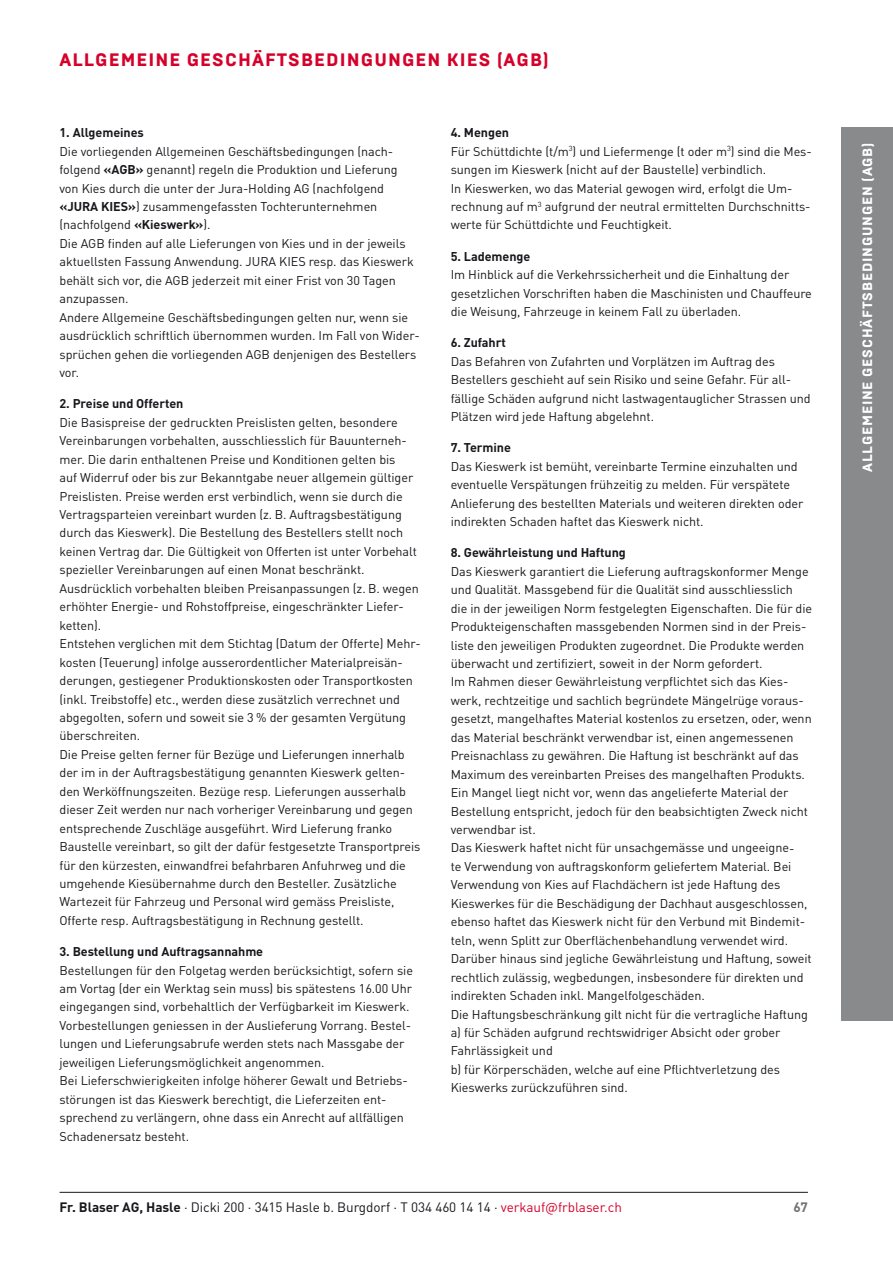
<style>
.page{position:relative;width:893px;height:1263px;background:#fff}
.page>*{position:absolute;margin:0;border:0;box-sizing:border-box;transform-origin:0 0}
.t1{font:800 18px "Brutal Type";letter-spacing:.06em;color:#d6002b}
.t2{font:13.5px "DIN Pro";letter-spacing:-.005em;color:#1a171c}
.t3{font:800 13.5px "Brutal Type";letter-spacing:.06em;color:#fff}
.t4{font:700 13.5px "DIN Pro";color:#707173}
.t5{font:12.6px/18.5px "DIN Pro";letter-spacing:-.005em;color:#1a171c}
.t6{font:700 12.6px "DIN Pro";letter-spacing:-.005em;color:#1a171c}
.s1{font-weight:700}
.s2{color:#d6002b}
</style>
<div class="page">
<hr style="left:60px;top:1192px;width:748px;height:1px;background:#1a171c">
<div style="left:842px;top:128px;width:51px;height:892px;background:#888a8c"></div>
<h1 class="t1" style="left:60px;top:48px;width:491px">ALLGEMEINE GESCHÄFTSBEDINGUNGEN KIES (AGB)</h1>
<p class="t6" style="left:60px;top:122px;width:86px">1. Allgemeines</p>
<p class="t5" style="left:60px;top:141px;width:362px">Die vorliegenden Allgemeinen Geschäftsbedingungen (nach&shy;folgend <span class="s1">«AGB»</span> genannt) regeln die Produktion und Lieferung von Kies durch die unter der Jura-Holding AG (nachfolgend <span class="s1">«JURA KIES»</span>) zusammengefassten Tochterunternehmen (nachfolgend <span class="s1">«Kieswerk»</span>).<br>Die AGB finden auf alle Lieferungen von Kies und in der jeweils aktuellsten Fassung Anwendung. JURA KIES resp. das Kieswerk behält sich vor, die AGB jederzeit mit einer Frist von 30 Tagen anzupassen.<br>Andere Allgemeine Geschäftsbedingungen gelten nur, wenn sie ausdrücklich schriftlich übernommen wurden. Im Fall von Wider&shy;sprüchen gehen die vorliegenden AGB denjenigen des Bestellers vor.</p>
<p class="t6" style="left:60px;top:393px;width:125px">2. Preise und Offerten</p>
<p class="t5" style="left:60px;top:412px;width:363px">Die Basispreise der gedruckten Preislisten gelten, besondere Vereinbarungen vorbehalten, ausschliesslich für Bauunterneh&shy;mer. Die darin enthaltenen Preise und Konditionen gelten bis<br>auf Widerruf oder bis zur Bekanntgabe neuer allgemein gültiger Preislisten. Preise werden erst verbindlich, wenn sie durch die Vertragsparteien vereinbart wurden (z. B. Auftragsbestätigung durch das Kieswerk). Die Bestellung des Bestellers stellt noch keinen Vertrag dar. Die Gültigkeit von Offerten ist unter Vorbehalt spezieller Vereinbarungen auf einen Monat beschränkt.<br>Ausdrücklich vorbehalten bleiben Preisanpassungen (z. B. wegen erhöhter Energie- und Rohstoffpreise, eingeschränkter Liefer&shy;ketten).<br>Entstehen verglichen mit dem Stichtag (Datum der Offerte) Mehr&shy;kosten (Teuerung) infolge ausserordentlicher Materialpreisän&shy;derungen, gestiegener Produktionskosten oder Transportkosten (inkl. Treibstoffe) etc., werden diese zusätzlich verrechnet und abgegolten, sofern und soweit sie 3 % der gesamten Vergütung überschreiten.<br>Die Preise gelten ferner für Bezüge und Lieferungen innerhalb der im in der Auftragsbestätigung genannten Kieswerk gelten&shy;den Werköffnungszeiten. Bezüge resp. Lieferungen ausserhalb dieser Zeit werden nur nach vorheriger Vereinbarung und gegen entsprechende Zuschläge ausgeführt. Wird Lieferung franko Baustelle vereinbart, so gilt der dafür festgesetzte Transportpreis für den kürzesten, einwandfrei befahrbaren Anfuhrweg und die umgehende Kiesübernahme durch den Besteller. Zusätzliche Wartezeit für Fahrzeug und Personal wird gemäss Preisliste, Offerte resp. Auftragsbestätigung in Rechnung gestellt.</p>
<p class="t6" style="left:60px;top:941px;width:205px">3. Bestellung und Auftragsannahme</p>
<p class="t5" style="left:60px;top:959px;width:355px">Bestellungen für den Folgetag werden berücksichtigt, sofern sie am Vortag (der ein Werktag sein muss) bis spätestens 16.00 Uhr eingegangen sind, vorbehaltlich der Verfügbarkeit im Kieswerk.<br>Vorbestellungen geniessen in der Auslieferung Vorrang. Bestel&shy;lungen und Lieferungsabrufe werden stets nach Massgabe der jeweiligen Lieferungsmöglichkeit angenommen.<br>Bei Lieferschwierigkeiten infolge höherer Gewalt und Betriebs&shy;störungen ist das Kieswerk berechtigt, die Lieferzeiten ent&shy;sprechend zu verlängern, ohne dass ein Anrecht auf allfälligen Schadenersatz besteht.</p>
<p class="t5" style="left:451px;top:122px;width:363px"><span class="s1">4. Mengen<br></span>Für Schüttdichte (t/m<sup>3</sup>) und Liefermenge (t oder m<sup>3</sup>) sind die Mes&shy;sungen im Kieswerk (nicht auf der Baustelle) verbindlich.<br>In Kieswerken, wo das Material gewogen wird, erfolgt die Um&shy;rechnung auf m<sup>3</sup> aufgrund der neutral ermittelten Durchschnitts&shy;werte für Schüttdichte und Feuchtigkeit.</p>
<p class="t6" style="left:451px;top:246px;width:81px">5. Lademenge</p>
<p class="t5" style="left:451px;top:264px;width:363px">Im Hinblick auf die Verkehrssicherheit und die Einhaltung der gesetzlichen Vorschriften haben die Maschinisten und Chauffeure die Weisung, Fahrzeuge in keinem Fall zu überladen.</p>
<p class="t6" style="left:451px;top:332px;width:57px">6. Zufahrt</p>
<p class="t5" style="left:451px;top:351px;width:362px">Das Befahren von Zufahrten und Vorplätzen im Auftrag des Bestellers geschieht auf sein Risiko und seine Gefahr. Für all&shy;fällige Schäden aufgrund nicht lastwagentauglicher Strassen und Plätzen wird jede Haftung abgelehnt.</p>
<p class="t6" style="left:451px;top:437px;width:62px">7. Termine</p>
<p class="t5" style="left:451px;top:456px;width:354px">Das Kieswerk ist bemüht, vereinbarte Termine einzuhalten und eventuelle Verspätungen frühzeitig zu melden. Für verspätete Anlieferung des bestellten Materials und weiteren direkten oder indirekten Schaden haftet das Kieswerk nicht.</p>
<p class="t6" style="left:451px;top:542px;width:177px">8. Gewährleistung und Haftung</p>
<p class="t5" style="left:451px;top:561px;width:363px">Das Kieswerk garantiert die Lieferung auftragskonformer Menge und Qualität. Massgebend für die Qualität sind ausschliesslich die in der jeweiligen Norm festgelegten Eigenschaften. Die für die Produkteigenschaften massgebenden Normen sind in der Preis&shy;liste den jeweiligen Produkten zugeordnet. Die Produkte werden überwacht und zertifiziert, soweit in der Norm gefordert.<br>Im Rahmen dieser Gewährleistung verpflichtet sich das Kies&shy;werk, rechtzeitige und sachlich begründete Mängelrüge voraus&shy;gesetzt, mangelhaftes Material kostenlos zu ersetzen, oder, wenn das Material beschränkt verwendbar ist, einen angemessenen Preisnachlass zu gewähren. Die Haftung ist beschränkt auf das Maximum des vereinbarten Preises des mangelhaften Produkts.<br>Ein Mangel liegt nicht vor, wenn das angelieferte Material der Bestellung entspricht, jedoch für den beabsichtigten Zweck nicht verwendbar ist.<br>Das Kieswerk haftet nicht für unsachgemässe und ungeeigne-<br>te Verwendung von auftragskonform geliefertem Material. Bei Verwendung von Kies auf Flachdächern ist jede Haftung des Kieswerkes für die Beschädigung der Dachhaut ausgeschlossen, ebenso haftet das Kieswerk nicht für den Verbund mit Bindemit&shy;teln, wenn Splitt zur Oberflächenbehandlung verwendet wird.<br>Darüber hinaus sind jegliche Gewährleistung und Haftung, soweit rechtlich zulässig, wegbedungen, insbesondere für direkten und indirekten Schaden inkl. Mangelfolgeschäden.<br>Die Haftungsbeschränkung gilt nicht für die vertragliche Haftung a) für Schäden aufgrund rechtswidriger Absicht oder grober Fahrlässigkeit und<br>b) für Körperschäden, welche auf eine Pflichtverletzung des Kieswerks zurückzuführen sind.</p>
<p class="t2" style="left:60px;top:1196px;width:564px"><span class="s1">Fr. Blaser AG, Hasle</span> · Dicki 200 · 3415 Hasle b. Burgdorf · T 034 460 14 14 · <span class="s2">verkauf@frblaser.ch</span></p>
<p class="t4" style="left:793px;top:1195px;width:16px">67</p>
<p class="t3" style="left:859px;top:472px;width:331px;rotate:-90deg">ALLGEMEINE GESCHÄFTSBEDINGUNGEN (AGB)</p>
</div>
